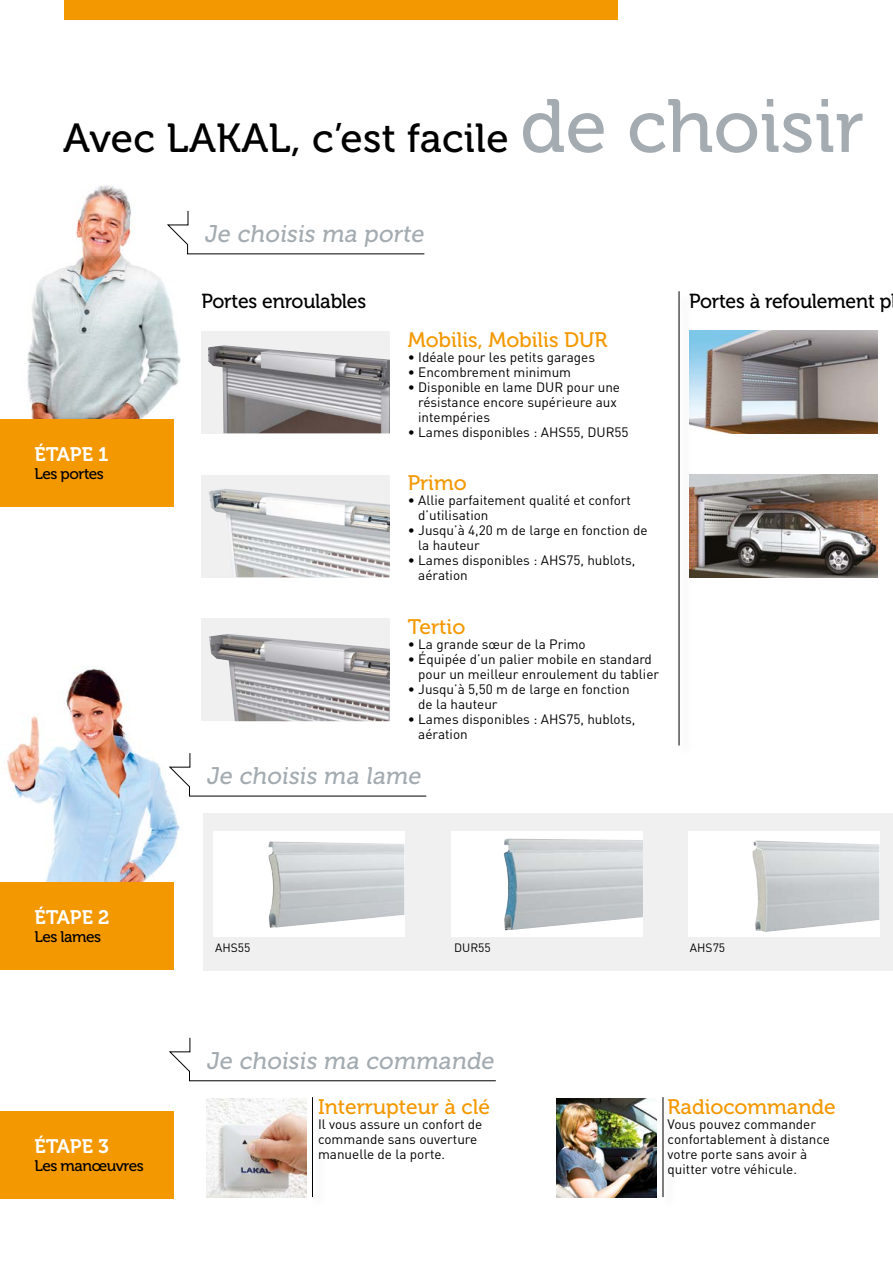
<style>
.page{position:relative;width:893px;height:1263px;background:#fff}
.page>*{position:absolute;margin:0;border:0;box-sizing:border-box;transform-origin:0 0}
.t1{font:40.5px "Museo 500";letter-spacing:.005em;color:#000}
.t2{font:italic 24px "Museo 500";color:#a4acb1}
.t3{font:21px "Museo 500";color:#f49800}
.t4{font:20.25px "Museo 500";letter-spacing:-.01em;color:#000;scale:.96 1}
.t5{font:19.5px "Museo 700";letter-spacing:-.005em;color:#fff}
.t6{font:15.45px "Museo 500";letter-spacing:-.03em;color:#000}
.t7{font:13.5px/15px "DIN";color:#000}
.t8{font:12px "DIN";color:#000}
.s1{font-size:75px;color:#a4acb1}
</style>
<div class="page">
<div style="left:204px;top:813px;width:689px;height:157px;background:#f0f0f0"></div>
<img style="left:7px;top:668px;width:173px;height:233px">
<img style="left:27px;top:185px;width:154px;height:256px">
<div style="left:0;top:419px;width:173px;height:87px;background:#f49800"></div>
<div style="left:0;top:882px;width:173px;height:87px;background:#f49800"></div>
<div style="left:0;top:1111px;width:173px;height:87px;background:#f49800"></div>
<svg style="left:166px;top:210px;width:259px;height:45px"></svg>
<hr style="left:312px;top:1097px;width:1px;height:100px;background:#000">
<hr style="left:663px;top:1097px;width:1px;height:100px;background:#000">
<div style="left:64px;top:0;width:554px;height:19px;background:#f49800"></div>
<div style="left:202px;top:331px;width:188px;height:102px;background:#f0f0f0"></div>
<img style="left:208px;top:345px;width:182px;height:88px">
<img style="left:694px;top:331px;width:183px;height:102px">
<img style="left:694px;top:475px;width:183px;height:102px">
<div style="left:202px;top:475px;width:188px;height:102px;background:#f0f0f0"></div>
<img style="left:209px;top:489px;width:181px;height:88px">
<div style="left:202px;top:619px;width:188px;height:102px;background:#f0f0f0"></div>
<img style="left:209px;top:634px;width:181px;height:87px">
<div style="left:676px;top:290px;width:18px;height:469px;background:#000;opacity:.3"></div>
<hr style="left:679px;top:291px;width:1px;height:454px;background:#000">
<svg style="left:168px;top:752px;width:259px;height:45px"></svg>
<svg style="left:169px;top:1037px;width:327px;height:44px"></svg>
<div style="left:213px;top:831px;width:191px;height:106px;background:#fff"></div>
<img style="left:268px;top:841px;width:136px;height:87px">
<div style="left:452px;top:831px;width:191px;height:106px;background:#fff"></div>
<img style="left:503px;top:838px;width:140px;height:92px">
<div style="left:688px;top:831px;width:191px;height:106px;background:#fff"></div>
<img style="left:752px;top:840px;width:127px;height:92px">
<img style="left:206px;top:1098px;width:100px;height:100px">
<img style="left:556px;top:1098px;width:100px;height:100px">
<h1 class="t1" style="left:63px;top:116px;width:802px">Avec LAKAL, c’est facile <span class="s1">de choisir</span></h1>
<h3 class="t5" style="left:35px;top:443px;width:75px">ÉTAPE 1</h3>
<p class="t6" style="left:35px;top:465px;width:71px">Les portes</p>
<h3 class="t5" style="left:35px;top:906px;width:76px">ÉTAPE 2</h3>
<p class="t6" style="left:35px;top:928px;width:68px">Les lames</p>
<h3 class="t5" style="left:35px;top:1135px;width:76px">ÉTAPE 3</h3>
<p class="t6" style="left:35px;top:1157px;width:111px">Les manœuvres</p>
<h2 class="t2" style="left:204px;top:220px;width:225px">Je choisis ma porte</h2>
<h3 class="t4" style="left:202px;top:290px;width:173px">Portes enroulables</h3>
<h3 class="t4" style="left:689px;top:290px;width:212px">Portes à refoulement p</h3>
<h3 class="t3" style="left:408px;top:328px;width:201px">Mobilis, Mobilis DUR</h3>
<p class="t7" style="left:408px;top:349px;width:189px">• Idéale pour les petits garages</p>
<p class="t7" style="left:408px;top:364px;width:165px">• Encombrement minimum</p>
<p class="t7" style="left:418px;top:379px;width:203px;text-indent:-11px">• Disponible en lame DUR pour une résistance encore supérieure aux intempéries</p>
<p class="t7" style="left:408px;top:424px;width:222px">• Lames disponibles : AHS55, DUR55</p>
<h3 class="t3" style="left:408px;top:472px;width:60px">Primo</h3>
<p class="t7" style="left:418px;top:493px;width:214px;text-indent:-11px">• Allie parfaitement qualité et confort d’utilisation</p>
<p class="t7" style="left:418px;top:523px;width:231px;text-indent:-11px">• Jusqu’à 4,20 m de large en fonction de la hauteur</p>
<p class="t7" style="left:418px;top:553px;width:219px;text-indent:-11px">• Lames disponibles : AHS75, hublots, aération</p>
<h3 class="t3" style="left:408px;top:616px;width:59px">Tertio</h3>
<p class="t7" style="left:408px;top:637px;width:180px">• La grande sœur de la Primo</p>
<p class="t7" style="left:418px;top:652px;width:242px;text-indent:-11px">• Équipée d’un palier mobile en standard pour un meilleur enroulement du tablier</p>
<p class="t7" style="left:418px;top:682px;width:213px;text-indent:-11px">• Jusqu’à 5,50 m de large en fonction de la hauteur</p>
<p class="t7" style="left:418px;top:712px;width:219px;text-indent:-11px">• Lames disponibles : AHS75, hublots, aération</p>
<h2 class="t2" style="left:206px;top:763px;width:220px">Je choisis ma lame</h2>
<p class="t8" style="left:215px;top:940px;width:37px">AHS55</p>
<p class="t8" style="left:454px;top:940px;width:38px">DUR55</p>
<p class="t8" style="left:690px;top:940px;width:37px">AHS75</p>
<h2 class="t2" style="left:206px;top:1047px;width:293px">Je choisis ma commande</h2>
<h3 class="t3" style="left:318px;top:1095px;width:173px">Interrupteur à clé</h3>
<p class="t7" style="left:318px;top:1116px;width:166px">Il vous assure un confort de commande sans ouverture manuelle de la porte.</p>
<h3 class="t3" style="left:668px;top:1095px;width:170px">Radiocommande</h3>
<p class="t7" style="left:668px;top:1116px;width:164px">Vous pouvez commander confortablement à distance votre porte sans avoir à quitter votre véhicule.</p>
</div>
